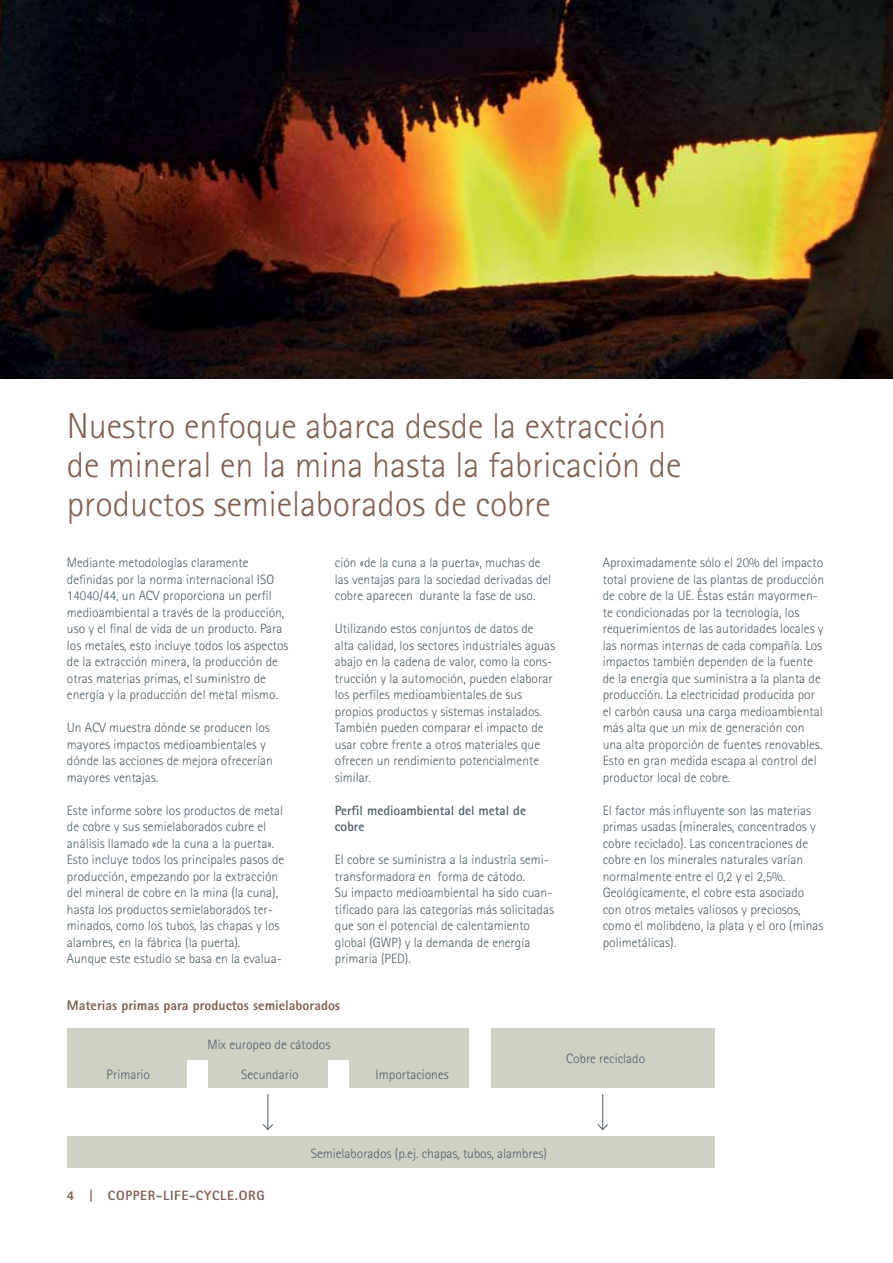
<style>
.page{position:relative;width:893px;height:1263px;background:#fff}
.page>*{position:absolute;margin:0;border:0;box-sizing:border-box;transform-origin:0 0}
.t1{font:300 36px/39px "Rotis Sans Serif";color:#816254}
.t2{font:800 13.95px "Rotis Sans Serif";color:#816254}
.t3{font:300 13.5px/16.5px "Rotis Sans Serif";color:#4d5d67}
.t4{font:700 13.5px/16.5px "Rotis Sans Serif";color:#4d5d67}
.t5{font:800 13.5px "Rotis Sans Serif";letter-spacing:.05em;color:#816254}
</style>
<div class="page">
<img style="left:0;top:0;width:893px;height:379px">
<hr style="left:602px;top:1094px;width:1px;height:35px;background:#4d5d67">
<svg style="left:597px;top:1123px;width:11px;height:8px"></svg>
<hr style="left:267px;top:1094px;width:1px;height:35px;background:#4d5d67">
<svg style="left:262px;top:1123px;width:11px;height:8px"></svg>
<div style="left:67px;top:1056px;width:119px;height:31px;background:#cfd1c5"></div>
<div style="left:208px;top:1056px;width:119px;height:31px;background:#cfd1c5"></div>
<div style="left:350px;top:1056px;width:119px;height:31px;background:#cfd1c5"></div>
<div style="left:67px;top:1028px;width:402px;height:31px;background:#cfd1c5"></div>
<div style="left:491px;top:1028px;width:223px;height:59px;background:#cfd1c5"></div>
<div style="left:67px;top:1137px;width:647px;height:31px;background:#cfd1c5"></div>
<h1 class="t1" style="left:67px;top:406px;width:616px">Nuestro enfoque abarca desde la extracción de mineral en la mina hasta la fabricación de productos semielaborados de cobre</h1>
<p class="t3" style="left:67px;top:555px;width:223px">Mediante metodologías claramente definidas por la norma internacional ISO 14040/44, un ACV proporciona un perfil medioambiental a través de la producción, uso y el final de vida de un producto. Para los metales, esto incluye todos los aspectos de la extracción minera, la producción de otras materias primas, el suministro de energía y la producción del metal mismo.</p>
<p class="t3" style="left:67px;top:720px;width:207px">Un ACV muestra dónde se producen los mayores impactos medioambientales y dónde las acciones de mejora ofrecerían mayores ventajas.</p>
<p class="t3" style="left:67px;top:802px;width:219px">Este informe sobre los productos de metal de cobre y sus semielaborados cubre el análisis llamado «de la cuna a la puerta».<br>Esto incluye todos los principales pasos de producción, empezando por la extracción del mineral de cobre en la mina (la cuna), hasta los productos semielaborados ter&shy;minados, como los tubos, las chapas y los alambres, en la fábrica (la puerta).<br>Aunque este estudio se basa en la evalua-</p>
<p class="t3" style="left:335px;top:555px;width:218px">ción «de la cuna a la puerta», muchas de las ventajas para la sociedad derivadas del cobre aparecen durante la fase de uso.</p>
<p class="t3" style="left:335px;top:621px;width:222px">Utilizando estos conjuntos de datos de alta calidad, los sectores industriales aguas abajo en la cadena de valor, como la cons&shy;trucción y la automoción, pueden elaborar los perfiles medioambientales de sus propios productos y sistemas instalados.<br>También pueden comparar el impacto de usar cobre frente a otros materiales que ofrecen un rendimiento potencialmente similar.</p>
<p class="t4" style="left:335px;top:802px;width:193px">Perfil medioambiental del metal de cobre</p>
<p class="t3" style="left:335px;top:851px;width:221px">El cobre se suministra a la industria semi&shy;transformadora en forma de cátodo.<br>Su impacto medioambiental ha sido cuan&shy;tificado para las categorías más solicitadas que son el potencial de calentamiento global (GWP) y la demanda de energía primaria (PED).</p>
<p class="t3" style="left:603px;top:554px;width:223px">Aproximadamente sólo el 20% del impacto total proviene de las plantas de producción de cobre de la UE. Éstas están mayormen&shy;te condicionadas por la tecnología, los requerimientos de las autoridades locales y las normas internas de cada compañía. Los impactos también dependen de la fuente de la energía que suministra a la planta de producción. La electricidad producida por el carbón causa una carga medioambiental más alta que un mix de generación con una alta proporción de fuentes renovables.<br>Esto en gran medida escapa al control del productor local de cobre.</p>
<p class="t3" style="left:603px;top:802px;width:222px">El factor más influyente son las materias primas usadas (minerales, concentrados y cobre reciclado). Las concentraciones de cobre en los minerales naturales varían normalmente entre el 0,2 y el 2,5%.<br>Geológicamente, el cobre esta asociado con otros metales valiosos y preciosos, como el molibdeno, la plata y el oro (minas polimetálicas).</p>
<p class="t2" style="left:67px;top:997px;width:275px">Materias primas para productos semielaborados</p>
<p class="t3" style="left:107px;top:1066px;width:45px">Primario</p>
<p class="t3" style="left:207px;top:1036px;width:124px">Mix europeo de cátodos</p>
<p class="t3" style="left:241px;top:1066px;width:59px">Secundario</p>
<p class="t3" style="left:376px;top:1066px;width:75px">Importaciones</p>
<p class="t3" style="left:566px;top:1050px;width:80px">Cobre reciclado</p>
<p class="t5" style="left:67px;top:1186px;width:199px">4 | copper-life-cycle.org</p>
<p class="t3" style="left:311px;top:1145px;width:238px">Semielaborados (p.ej. chapas, tubos, alambres)</p>
</div>
